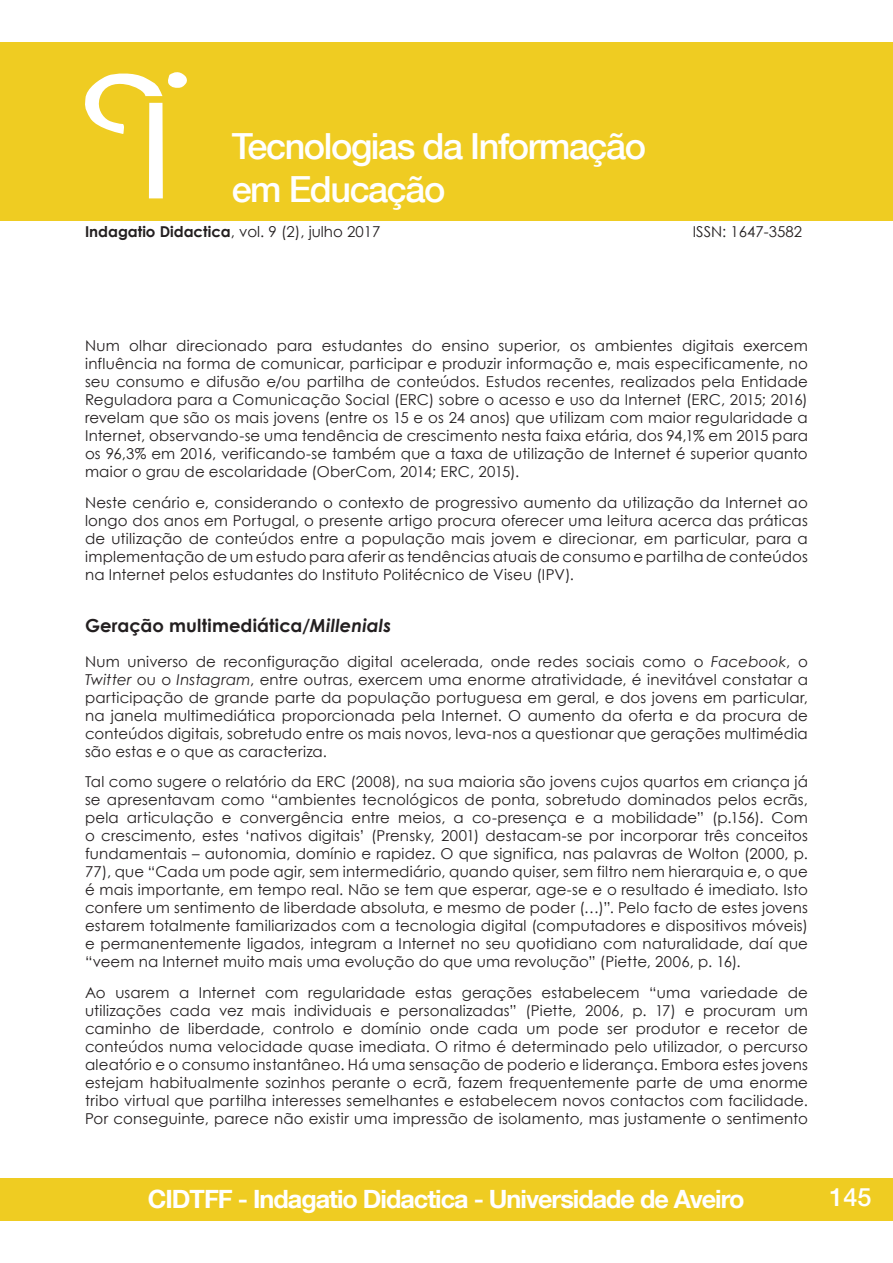
<style>
.page{position:relative;width:893px;height:1263px;background:#fff}
.page>*{position:absolute;margin:0;border:0;box-sizing:border-box;transform-origin:0 0}
.t1{font:500 36px/43.2px "Helvetica Neue LT Com";letter-spacing:-.04em;color:#fff}
.t2{font:700 25.2px "Helvetica Neue LT Com";letter-spacing:-.04em;color:#fff}
.t3{font:500 25.2px "Helvetica Neue LT Com";color:#fff}
.Titulos{font:700 18px "Century Gothic";letter-spacing:.005em;color:#231f20}
.paragrafos{font:15px/18px "Century Gothic";letter-spacing:.01em;color:#231f20;text-align:justify}
.s1{font-weight:700}
.s2{font-style:italic}
</style>
<div class="page">
<div style="left:0;top:43px;width:893px;height:178px;background:#efcc22"></div>
<div style="left:0;top:1178px;width:893px;height:42px;background:#efcc22"></div>
<div style="left:149px;top:103px;width:14px;height:95px;background:#fff"></div>
<svg style="left:85px;top:72px;width:102px;height:62px"></svg>
<h1 class="t1" style="left:232px;top:124px;width:416px">Tecnologias da Informação em Educação</h1>
<p class="paragrafos" style="left:85px;top:222px;width:297px"><span class="s1">Indagatio Didactica</span>, vol. 9 (2), julho 2017</p>
<p class="paragrafos" style="left:693px;top:222px;width:111px">ISSN: 1647-3582</p>
<p class="paragrafos" style="left:85px;top:337px;width:724px">Num olhar direcionado para estudantes do ensino superior, os ambientes digitais exercem influência na forma de comunicar, participar e produzir informação e, mais especificamente, no seu consumo e difusão e/ou partilha de conteúdos. Estudos recentes, realizados pela Entidade Reguladora para a Comunicação Social (ERC) sobre o acesso e uso da Internet (ERC, 2015; 2016) revelam que são os mais jovens (entre os 15 e os 24 anos) que utilizam com maior regularidade a Internet, observando-se uma tendência de crescimento nesta faixa etária, dos 94,1% em 2015 para os 96,3% em 2016, verificando-se também que a taxa de utilização de Internet é superior quanto maior o grau de escolaridade (OberCom, 2014; ERC, 2015).</p>
<p class="paragrafos" style="left:85px;top:494px;width:724px">Neste cenário e, considerando o contexto de progressivo aumento da utilização da Internet ao longo dos anos em Portugal, o presente artigo procura oferecer uma leitura acerca das práticas de utilização de conteúdos entre a população mais jovem e direcionar, em particular, para a implementação de um estudo para aferir as tendências atuais de consumo e partilha de conteúdos na Internet pelos estudantes do Instituto Politécnico de Viseu (IPV).</p>
<p class="Titulos" style="left:85px;top:611px;width:308px">Geração multimediática/<span class="s2">Millenials</span></p>
<p class="paragrafos" style="left:85px;top:652px;width:724px">Num universo de reconfiguração digital acelerada, onde redes sociais como o <span class="s2">Facebook</span>, o <span class="s2">Twitter</span> ou o <span class="s2">Instagram</span>, entre outras, exercem uma enorme atratividade, é inevitável constatar a participação de grande parte da população portuguesa em geral, e dos jovens em particular, na janela multimediática proporcionada pela Internet. O aumento da oferta e da procura de conteúdos digitais, sobretudo entre os mais novos, leva-nos a questionar que gerações multimédia são estas e o que as caracteriza.</p>
<p class="paragrafos" style="left:85px;top:773px;width:724px">Tal como sugere o relatório da ERC (2008), na sua maioria são jovens cujos quartos em criança já se apresentavam como “ambientes tecnológicos de ponta, sobretudo dominados pelos ecrãs, pela articulação e convergência entre meios, a co-presença e a mobilidade” (p.156). Com o crescimento, estes ‘nativos digitais’ (Prensky, 2001) destacam-se por incorporar três conceitos fundamentais – autonomia, domínio e rapidez. O que significa, nas palavras de Wolton (2000, p.<br>77), que “Cada um pode agir, sem intermediário, quando quiser, sem filtro nem hierarquia e, o que é mais importante, em tempo real. Não se tem que esperar, age-se e o resultado é imediato. Isto confere um sentimento de liberdade absoluta, e mesmo de poder (…)”. Pelo facto de estes jovens estarem totalmente familiarizados com a tecnologia digital (computadores e dispositivos móveis) e permanentemente ligados, integram a Internet no seu quotidiano com naturalidade, daí que “veem na Internet muito mais uma evolução do que uma revolução” (Piette, 2006, p. 16).</p>
<p class="paragrafos" style="left:85px;top:983px;width:724px">Ao usarem a Internet com regularidade estas gerações estabelecem “uma variedade de utilizações cada vez mais individuais e personalizadas” (Piette, 2006, p. 17) e procuram um caminho de liberdade, controlo e domínio onde cada um pode ser produtor e recetor de conteúdos numa velocidade quase imediata. O ritmo é determinado pelo utilizador, o percurso aleatório e o consumo instantâneo. Há uma sensação de poderio e liderança. Embora estes jovens estejam habitualmente sozinhos perante o ecrã, fazem frequentemente parte de uma enorme tribo virtual que partilha interesses semelhantes e estabelecem novos contactos com facilidade.<br>Por conseguinte, parece não existir uma impressão de isolamento, mas justamente o sentimento</p>
<h2 class="t2" style="left:148px;top:1183px;width:598px">CIDTFF - Indagatio Didactica - Universidade de Aveiro</h2>
<h2 class="t3" style="left:829px;top:1181px;width:44px">145</h2>
</div>
